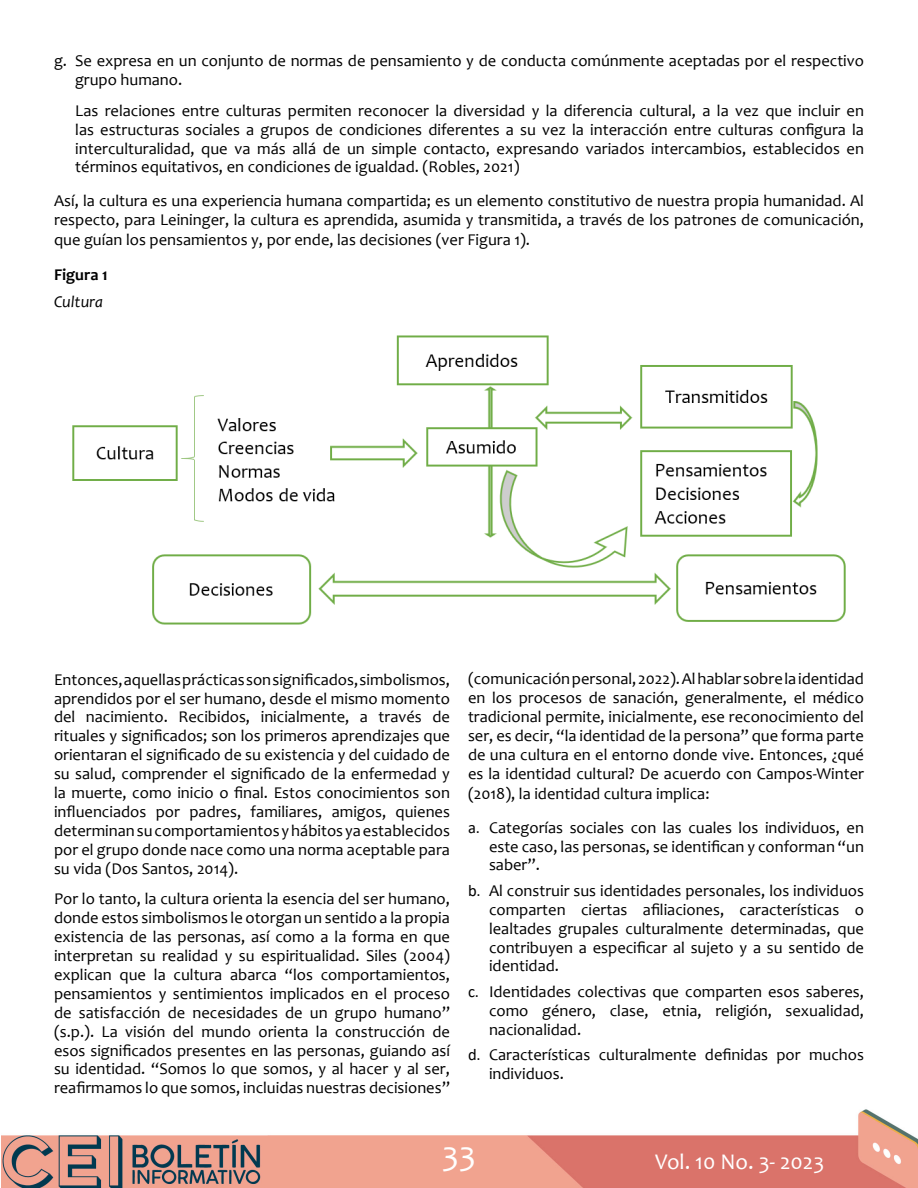
<style>
.page{position:relative;width:918px;height:1188px;background:#fff}
.page>*{position:absolute;margin:0;border:0;box-sizing:border-box;transform-origin:0 0}
.t1{font:34.5px "Candara";color:#fff}
.t2{font:22.5px "Candara";color:#fff}
.t3{font:16.5px/18.9px "Candara";color:#000;text-align:justify}
.t4{font:700 16.5px "Candara";color:#000}
.t5{font:italic 16.5px "Candara";color:#000}
.s1{font-family:"Calibri"}
</style>
<div class="page">
<img style="left:1px;top:1109px;width:917px;height:79px">
<img style="left:72px;top:335px;width:774px;height:290px">
<p class="t3" style="left:75px;top:51px;width:791px;text-indent:-21px">g. Se expresa en un conjunto de normas de pensamiento y de conducta comúnmente aceptadas por el respectivo grupo humano.</p>
<p class="t3" style="left:75px;top:101px;width:790px">Las relaciones entre culturas permiten reconocer la diversidad y la diferencia cultural, a la vez que incluir en las estructuras sociales a grupos de condiciones diferentes a su vez la interacción entre culturas configura la interculturalidad, que va más allá de un simple contacto, expresando variados intercambios, establecidos en términos equitativos, en condiciones de igualdad. (Robles, 2021)</p>
<p class="t3" style="left:54px;top:191px;width:812px;line-height:19.4px">Así, la cultura es una experiencia humana compartida; es un elemento constitutivo de nuestra propia humanidad. Al respecto, para Leininger, la cultura es aprendida, asumida y transmitida, a través de los patrones de comunicación, que guían los pensamientos y, por ende, las decisiones (ver Figura 1).</p>
<p class="t4" style="left:54px;top:264px;width:55px">Figura 1</p>
<p class="t5" style="left:54px;top:291px;width:51px">Cultura</p>
<p class="t3" style="left:54px;top:670px;width:398px">Entonces, aquellas prácticas son significados, simbolismos, aprendidos por el ser humano, desde el mismo momento del nacimiento. Recibidos, inicialmente, a través de rituales y significados; son los primeros aprendizajes que orientaran el significado de su existencia y del cuidado de su salud, comprender el significado de la enfermedad y la muerte, como inicio o final. Estos conocimientos son influenciados por padres, familiares, amigos, quienes determinan su comportamientos y hábitos ya establecidos por el grupo donde nace como una norma aceptable para su vida (Dos Santos, 2014).</p>
<p class="t3" style="left:54px;top:889px;width:398px">Por lo tanto, la cultura orienta la esencia del ser humano, donde estos simbolismos le otorgan un sentido a la propia existencia de las personas, así como a la forma en que interpretan su realidad y su espiritualidad. Siles (2004) explican que la cultura abarca “los comportamientos, pensamientos y sentimientos implicados en el proceso de satisfacción de necesidades de un grupo humano” (s.p.). La visión del mundo orienta la construcción de esos significados presentes en las personas, guiando así su identidad. “Somos lo que somos, y al hacer y al ser, reafirmamos lo que somos, incluidas nuestras decisiones”</p>
<p class="t3" style="left:468px;top:669px;width:398px">(comunicación personal, 2022). Al hablar sobre la identidad en los procesos de sanación, generalmente, el médico tradicional permite, inicialmente, ese reconocimiento del ser, es decir, “la identidad de la persona” que forma parte de una cultura en el entorno donde vive. Entonces, ¿qué es la identidad cultural? De acuerdo con Campos-Winter (2018), la identidad cultura implica:</p>
<p class="t3" style="left:489px;top:818px;width:377px;text-indent:-21px"><span class="s1">a.</span> Categorías sociales con las cuales los individuos, en este caso, las personas, se identifican y conforman “un saber”.</p>
<p class="t3" style="left:489px;top:881px;width:377px;text-indent:-21px"><span class="s1">b.</span> Al construir sus identidades personales, los individuos comparten ciertas afiliaciones, características o lealtades grupales culturalmente determinadas, que contribuyen a especificar al sujeto y a su sentido de identidad.</p>
<p class="t3" style="left:489px;top:982px;width:377px;text-indent:-21px"><span class="s1">c.</span> Identidades colectivas que comparten esos saberes, como género, clase, etnia, religión, sexualidad, nacionalidad.</p>
<p class="t3" style="left:489px;top:1045px;width:377px;text-indent:-21px"><span class="s1">d.</span> Características culturalmente definidas por muchos individuos.</p>
<h1 class="t1" style="left:442px;top:1132px;width:35px">33</h1>
<h2 class="t2" style="left:655px;top:1147px;width:171px">Vol. 10 No. 3- 2023</h2>
</div>
